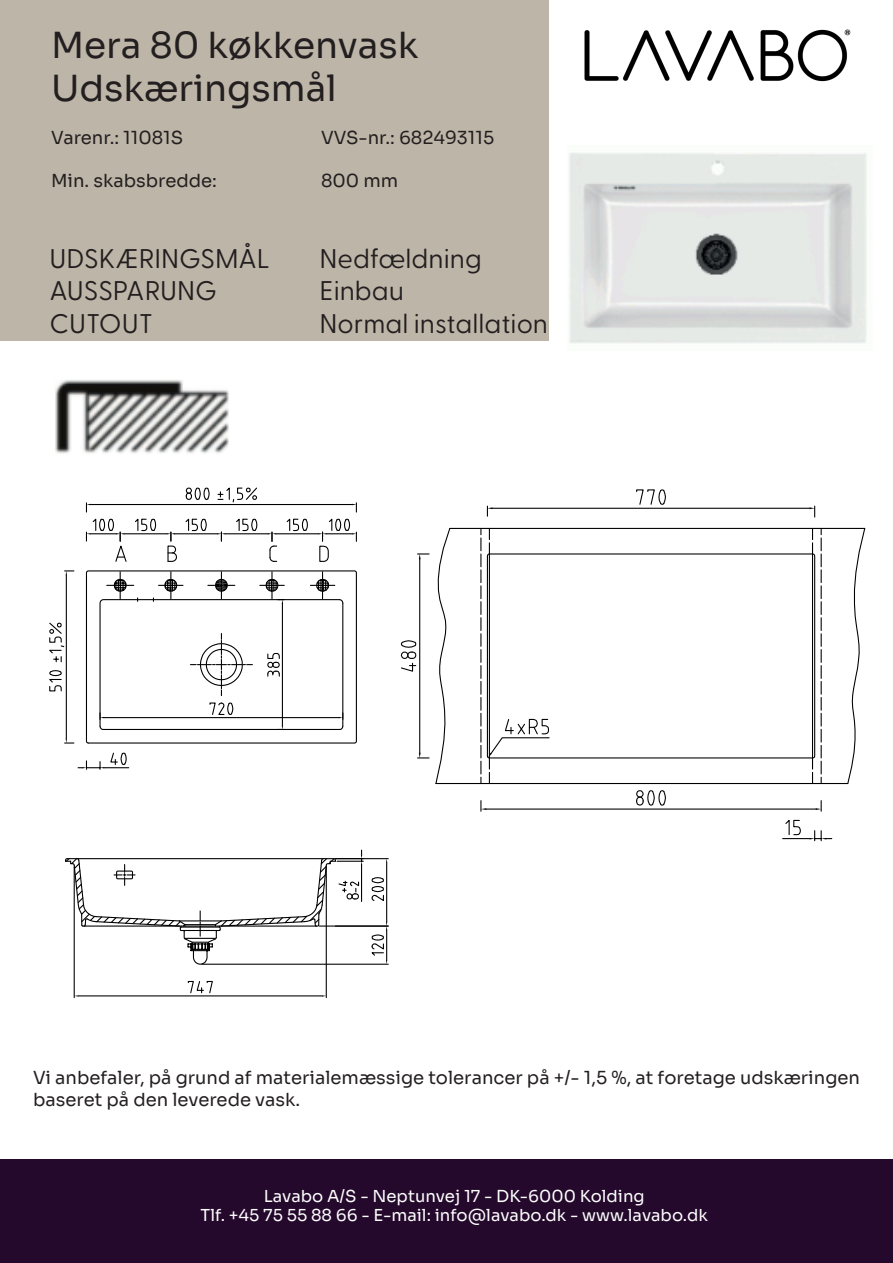
<style>
.page{position:relative;width:893px;height:1263px;background:#fff}
.page>*{position:absolute;margin:0;border:0;box-sizing:border-box;transform-origin:0 0}
.t1{font:36px/43.2px "Sora";color:#231f20}
.t2{font:27px "Greycliff CF";color:#231f20}
.t3{font:18px/21.6px "Sora";color:#231f20}
.t4{font:16.5px/19.8px "Sora";color:#fff;text-align:center}
</style>
<div class="page">
<div style="left:0;top:1159px;width:892px;height:103px;background:#24092c"></div>
<div style="left:0;top:0;width:548px;height:340px;background:#bdb5a7"></div>
<img style="left:584px;top:29px;width:267px;height:53px">
<img style="left:55px;top:380px;width:174px;height:74px">
<svg style="left:85px;top:570px;width:272px;height:174px"></svg>
<hr style="left:86px;top:573px;width:1px;height:168px;background:#000001">
<hr style="left:66px;top:575px;width:1px;height:164px;background:#000001">
<svg style="left:65px;top:570px;width:9px;height:5px"></svg>
<svg style="left:65px;top:739px;width:9px;height:4px"></svg>
<svg style="left:49px;top:670px;width:13px;height:22px"></svg>
<svg style="left:49px;top:622px;width:16px;height:40px"></svg>
<svg style="left:78px;top:752px;width:51px;height:17px"></svg>
<svg style="left:99px;top:572px;width:245px;height:159px"></svg>
<hr style="left:91px;top:504px;width:261px;height:1px;background:#000001">
<svg style="left:185px;top:487px;width:25px;height:13px"></svg>
<svg style="left:218px;top:487px;width:40px;height:16px"></svg>
<hr style="left:276px;top:533px;width:42px;height:1px;background:#000001">
<svg style="left:318px;top:503px;width:39px;height:59px"></svg>
<svg style="left:286px;top:518px;width:22px;height:14px"></svg>
<hr style="left:226px;top:533px;width:42px;height:1px;background:#000001">
<svg style="left:268px;top:532px;width:9px;height:30px"></svg>
<svg style="left:236px;top:518px;width:22px;height:14px"></svg>
<hr style="left:175px;top:533px;width:42px;height:1px;background:#000001">
<svg style="left:217px;top:532px;width:9px;height:9px"></svg>
<svg style="left:185px;top:518px;width:22px;height:14px"></svg>
<hr style="left:124px;top:533px;width:43px;height:1px;background:#000001">
<svg style="left:167px;top:532px;width:11px;height:30px"></svg>
<svg style="left:135px;top:518px;width:22px;height:14px"></svg>
<svg style="left:86px;top:503px;width:41px;height:59px"></svg>
<hr style="left:78px;top:995px;width:244px;height:1px;background:#000001">
<hr style="left:326px;top:867px;width:1px;height:131px;background:#000001">
<hr style="left:74px;top:867px;width:1px;height:131px;background:#000001">
<svg style="left:187px;top:980px;width:26px;height:14px"></svg>
<hr style="left:335px;top:858px;width:53px;height:1px;background:#000001">
<hr style="left:386px;top:863px;width:1px;height:59px;background:#000001">
<svg style="left:371px;top:877px;width:13px;height:24px"></svg>
<svg style="left:65px;top:850px;width:298px;height:115px"></svg>
<hr style="left:202px;top:964px;width:186px;height:1px;background:#000001">
<hr style="left:335px;top:925px;width:53px;height:1px;background:#000001">
<svg style="left:369px;top:922px;width:18px;height:42px"></svg>
<hr style="left:436px;top:783px;width:412px;height:1px;background:#000001">
<svg style="left:480px;top:529px;width:1px;height:254px"></svg>
<svg style="left:821px;top:529px;width:1px;height:254px"></svg>
<svg style="left:489px;top:529px;width:1px;height:24px"></svg>
<svg style="left:812px;top:529px;width:1px;height:24px"></svg>
<svg style="left:812px;top:759px;width:1px;height:24px"></svg>
<svg style="left:486px;top:553px;width:330px;height:206px"></svg>
<svg style="left:435px;top:527px;width:16px;height:258px"></svg>
<svg style="left:846px;top:527px;width:20px;height:258px"></svg>
<hr style="left:450px;top:528px;width:415px;height:1px;background:#000001">
<hr style="left:493px;top:508px;width:316px;height:1px;background:#000001">
<svg style="left:487px;top:506px;width:6px;height:10px"></svg>
<svg style="left:809px;top:506px;width:6px;height:11px"></svg>
<svg style="left:636px;top:489px;width:30px;height:16px"></svg>
<hr style="left:419px;top:559px;width:1px;height:194px;background:#000001">
<svg style="left:418px;top:553px;width:11px;height:6px"></svg>
<svg style="left:418px;top:753px;width:11px;height:5px"></svg>
<svg style="left:400px;top:640px;width:17px;height:32px"></svg>
<hr style="left:486px;top:808px;width:330px;height:2px;background:#000001">
<svg style="left:480px;top:801px;width:6px;height:10px"></svg>
<svg style="left:816px;top:801px;width:6px;height:10px"></svg>
<svg style="left:636px;top:790px;width:30px;height:16px"></svg>
<svg style="left:783px;top:819px;width:49px;height:22px"></svg>
<svg style="left:488px;top:718px;width:62px;height:65px"></svg>
<hr style="left:489px;top:554px;width:1px;height:204px;background:#000001">
<hr style="left:812px;top:554px;width:1px;height:204px;background:#000001">
<img style="left:569px;top:153px;width:298px;height:190px">
<h1 class="t1" style="left:51px;top:20px;width:369px">Mera 80 køkkenvask<br>Udskæringsmål</h1>
<p class="t3" style="left:51px;top:125px;width:134px">Varenr.: 11081S</p>
<p class="t3" style="left:321px;top:125px;width:175px">VVS-nr.: 682493115</p>
<p class="t3" style="left:51px;top:169px;width:167px">Min. skabsbredde:</p>
<p class="t3" style="left:321px;top:169px;width:79px">800 mm</p>
<h2 class="t2" style="left:50px;top:238px;width:222px">UDSKÆRINGSMÅL</h2>
<h2 class="t2" style="left:320px;top:238px;width:164px">Nedfældning</h2>
<h2 class="t2" style="left:50px;top:270px;width:169px">AUSSPARUNG</h2>
<h2 class="t2" style="left:320px;top:270px;width:86px">Einbau</h2>
<h2 class="t2" style="left:50px;top:303px;width:105px">CUTOUT</h2>
<h2 class="t2" style="left:320px;top:303px;width:230px">Normal installation</h2>
<p class="t3" style="left:33px;top:1065px;width:828px">Vi anbefaler, på grund af materialemæssige tolerancer på +/- 1,5 %, at foretage udskæringen baseret på den leverede vask.</p>
<p class="t4" style="left:201px;top:1184px;width:509px">Lavabo A/S - Neptunvej 17 - DK-6000 Kolding<br>Tlf. +45 75 55 88 66 - E-mail: info@lavabo.dk - www.lavabo.dk</p>
</div>
